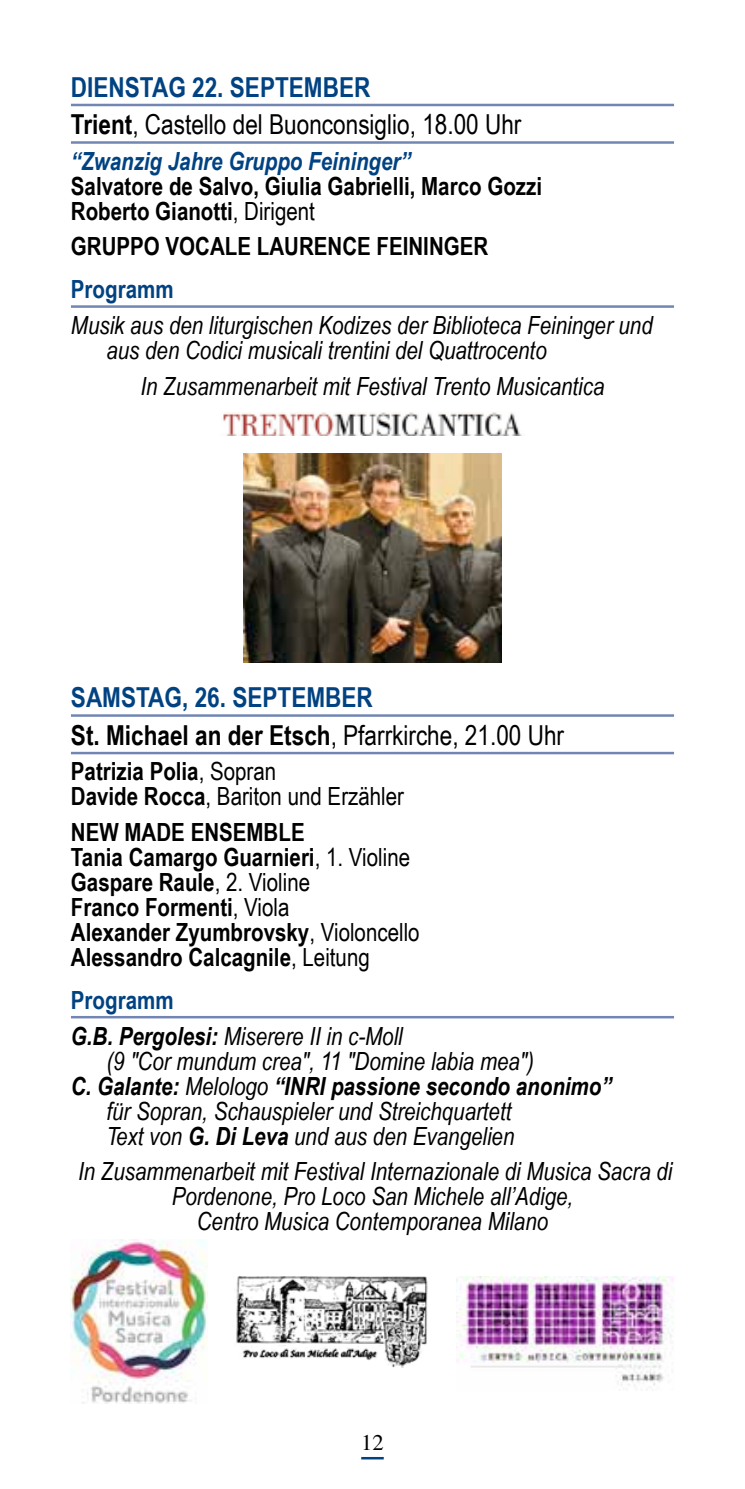
<style>
.page{position:relative;width:745px;height:1489px;background:#fff}
.page>*{position:absolute;margin:0;border:0;box-sizing:border-box;transform-origin:0 0}
.t1{font:27.5px/37.5px "Arial Narrow";color:#000}
.t2{font:italic 25px/25px "Arial Narrow";color:#000}
.t3{font:700 25px/25px "Arial Narrow";color:#000}
.t4{font:25px/25px "Arial Narrow";color:#000}
.t5{font:italic 700 25px "Arial Narrow";color:#000}
.t6{font:italic 700 25px "Arial Narrow";color:#004282}
.t7{font:700 25px "Arial Narrow";color:#004282}
.t8{font:22.5px "Times";color:#000}
.s1{font-weight:700;color:#004282}
.s2{font-weight:700}
.s3{font-weight:400}
.s4{font-weight:700;font-style:normal;color:#004282}
</style>
<div class="page">
<hr style="left:361px;top:1456px;width:22px;height:3px;background:#004282">
<hr style="left:71px;top:104px;width:602px;height:2px;background:#7286b4">
<hr style="left:71px;top:141px;width:602px;height:3px;background:#7286b4">
<hr style="left:71px;top:305px;width:602px;height:3px;background:#7286b4">
<hr style="left:71px;top:714px;width:602px;height:2px;background:#7286b4">
<hr style="left:71px;top:751px;width:602px;height:3px;background:#7286b4">
<hr style="left:71px;top:1015px;width:602px;height:3px;background:#7286b4">
<img style="left:236px;top:1276px;width:192px;height:91px">
<img style="left:71px;top:1239px;width:136px;height:164px">
<img style="left:456px;top:1276px;width:217px;height:111px">
<img style="left:223px;top:412px;width:299px;height:23px">
<img style="left:244px;top:453px;width:256px;height:209px">
<p class="t1" style="left:71px;top:68px;width:451px"><span class="s1">DIENSTAG 22. SEPTEMBER<br></span><span class="s2">Trient</span>, Castello del Buonconsiglio, 18.00 Uhr</p>
<p class="t6" style="left:71px;top:146px;width:341px">“Zwanzig Jahre Gruppo Feininger”</p>
<p class="t3" style="left:71px;top:173px;width:472px">Salvatore de Salvo, Giulia Gabrielli, Marco Gozzi<br>Roberto Gianotti<span class="s3">, Dirigent</span></p>
<p class="t3" style="left:71px;top:234px;width:32px">Gruppo</p>
<p class="t3" style="left:165px;top:234px;width:134px">vocale Lauren</p>
<p class="t3" style="left:342px;top:234px;width:60px">ce Feininger</p>
<p class="t7" style="left:71px;top:275px;width:104px">Programm</p>
<p class="t2" style="left:106px;top:312px;width:547px;text-indent:-35px">Musik aus den liturgischen Kodizes der Biblioteca Feininger und aus den Codici musicali trentini del Quattrocento</p>
<p class="t2" style="left:140px;top:373px;width:465px">In Zusammenarbeit mit Festival Trento Musicantica</p>
<p class="t1" style="left:71px;top:678px;width:494px"><span class="s1">SAMSTAG, 26. SEPTEMBER<br></span><span class="s2">St. Michael an der Etsch</span>, Pfarrkirche, 21.00 Uhr</p>
<p class="t4" style="left:71px;top:759px;width:334px"><span class="s2">Patrizia Polia</span>, Sopran<br><span class="s2">Davide Rocca</span>, Bariton und Erzähler</p>
<p class="t3" style="left:71px;top:819px;width:149px">New MADE Ensemb</p>
<p class="t3" style="left:71px;top:819px;width:350px;text-indent:207px">le<br>Tania Camargo Guarnieri<span class="s3">, 1. Violine<br></span>Gaspare Raule<span class="s3">, 2. Violine<br></span>Franco Formenti<span class="s3">, Viola<br></span>Alexander Zyumbrovsky<span class="s3">, Violoncello<br></span>Alessandro Calcagnile<span class="s3">, Leitung</span></p>
<p class="t2" style="left:71px;top:982px;width:333px;line-height:35.5px"><span class="s4">Programm<br></span><span class="s2">G.B. Pergolesi:</span> Miserere II in c-Moll</p>
<p class="t2" style="left:106px;top:1048px;width:429px">(9 "Cor mundum crea", 11 "Domine labia mea")</p>
<p class="t5" style="left:71px;top:1071px;width:542px">C. Galante: <span class="s3">Melologo</span> “INRI passione secondo anonimo”</p>
<p class="t2" style="left:106px;top:1098px;width:406px">für Sopran, Schauspieler und Streichquartett</p>
<p class="t2" style="left:106px;top:1123px;width:409px">Text von <span class="s2">G. Di Leva</span> und aus den Evangelien</p>
<p class="t2" style="left:78px;top:1158px;width:595px;text-align:center">In Zusammenarbeit mit Festival Internazionale di Musica Sacra di<br>Pordenone, Pro Loco San Michele all’Adige,<br>Centro Musica Contemporanea Milano</p>
<p class="t8" style="left:361px;top:1429px;width:24px">12</p>
</div>
